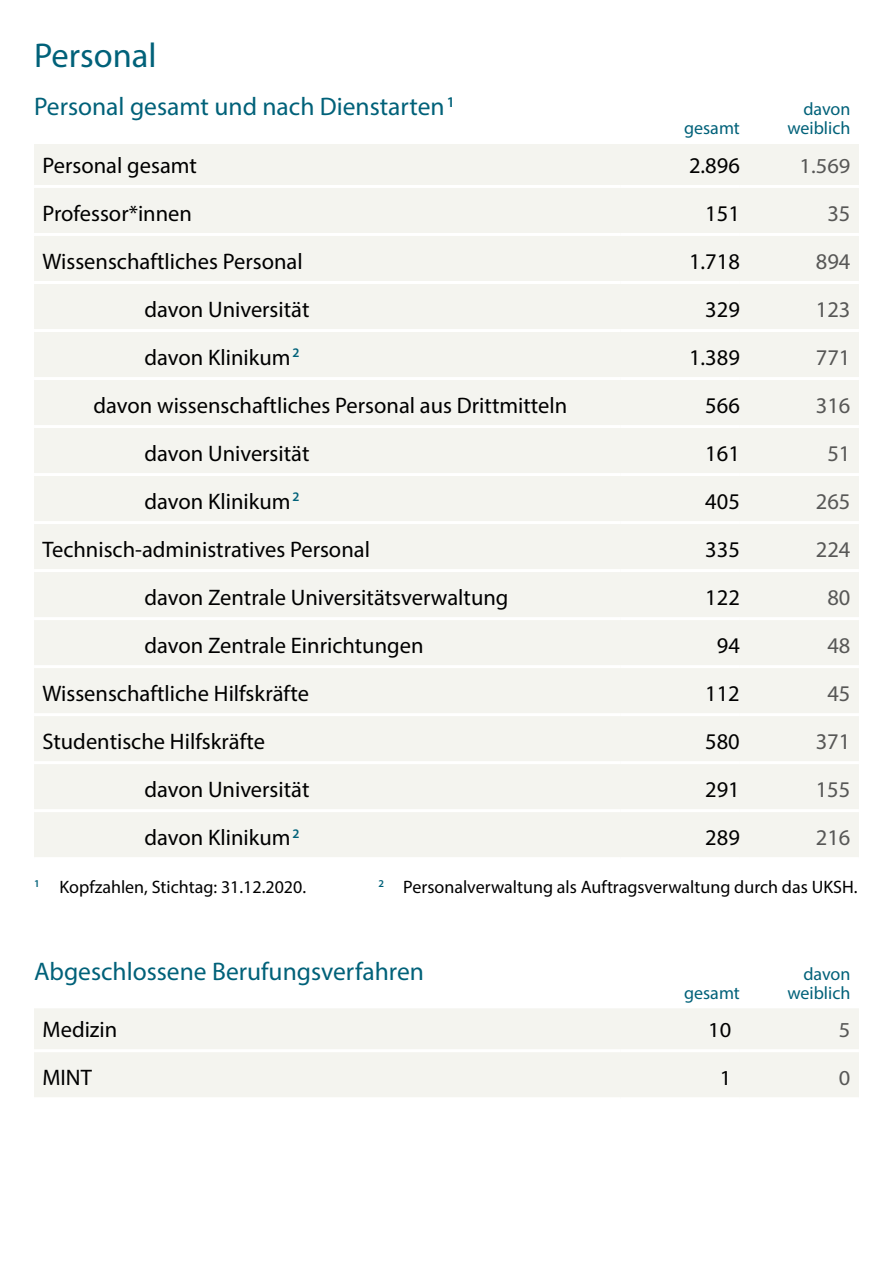
<style>
.page{position:relative;width:893px;height:1276px;background:#fff}
.page>*{position:absolute;margin:0;border:0;box-sizing:border-box;transform-origin:0 0}
.t1{font:34.5px "Myriad Pro";color:#006179}
.t2{font:25.5px "Myriad Pro";color:#006179}
.t3{font:22.5px "Myriad Pro";color:#000}
.t4{font:22.5px "Myriad Pro";color:#575756}
.t5{font:21.3px "Myriad Pro";color:#575756;scale:1.05 1}
.t6{font:21.3px "Myriad Pro";color:#000;scale:1.05 1}
.t7{font:18px "Myriad Pro";color:#000}
.t8{font:18px/19.2px "Myriad Pro";color:#006179;text-align:right}
</style>
<div class="page">
<div style="left:34px;top:144px;width:825px;height:713px;background:#f4f4ef"></div>
<hr style="left:34px;top:185px;width:587px;height:3px;background:#fff">
<hr style="left:621px;top:185px;width:119px;height:3px;background:#fff">
<hr style="left:740px;top:185px;width:119px;height:3px;background:#fff">
<hr style="left:34px;top:233px;width:587px;height:3px;background:#fff">
<hr style="left:621px;top:233px;width:119px;height:3px;background:#fff">
<hr style="left:740px;top:233px;width:119px;height:3px;background:#fff">
<hr style="left:34px;top:281px;width:587px;height:3px;background:#fff">
<hr style="left:621px;top:281px;width:119px;height:3px;background:#fff">
<hr style="left:740px;top:281px;width:119px;height:3px;background:#fff">
<hr style="left:34px;top:329px;width:587px;height:3px;background:#fff">
<hr style="left:621px;top:329px;width:119px;height:3px;background:#fff">
<hr style="left:740px;top:329px;width:119px;height:3px;background:#fff">
<hr style="left:34px;top:377px;width:587px;height:3px;background:#fff">
<hr style="left:621px;top:377px;width:119px;height:3px;background:#fff">
<hr style="left:740px;top:377px;width:119px;height:3px;background:#fff">
<hr style="left:34px;top:425px;width:587px;height:3px;background:#fff">
<hr style="left:621px;top:425px;width:119px;height:3px;background:#fff">
<hr style="left:740px;top:425px;width:119px;height:3px;background:#fff">
<hr style="left:34px;top:473px;width:587px;height:3px;background:#fff">
<hr style="left:621px;top:473px;width:119px;height:3px;background:#fff">
<hr style="left:740px;top:473px;width:119px;height:3px;background:#fff">
<hr style="left:34px;top:521px;width:587px;height:3px;background:#fff">
<hr style="left:621px;top:521px;width:119px;height:3px;background:#fff">
<hr style="left:740px;top:521px;width:119px;height:3px;background:#fff">
<hr style="left:34px;top:569px;width:587px;height:3px;background:#fff">
<hr style="left:621px;top:569px;width:119px;height:3px;background:#fff">
<hr style="left:740px;top:569px;width:119px;height:3px;background:#fff">
<hr style="left:34px;top:617px;width:587px;height:3px;background:#fff">
<hr style="left:621px;top:617px;width:119px;height:3px;background:#fff">
<hr style="left:740px;top:617px;width:119px;height:3px;background:#fff">
<hr style="left:34px;top:665px;width:587px;height:3px;background:#fff">
<hr style="left:621px;top:665px;width:119px;height:3px;background:#fff">
<hr style="left:740px;top:665px;width:119px;height:3px;background:#fff">
<hr style="left:34px;top:713px;width:587px;height:3px;background:#fff">
<hr style="left:621px;top:713px;width:119px;height:3px;background:#fff">
<hr style="left:740px;top:713px;width:119px;height:3px;background:#fff">
<hr style="left:34px;top:761px;width:587px;height:3px;background:#fff">
<hr style="left:621px;top:761px;width:119px;height:3px;background:#fff">
<hr style="left:740px;top:761px;width:119px;height:3px;background:#fff">
<hr style="left:34px;top:809px;width:587px;height:3px;background:#fff">
<hr style="left:621px;top:809px;width:119px;height:3px;background:#fff">
<hr style="left:740px;top:809px;width:119px;height:3px;background:#fff">
<div style="left:34px;top:1008px;width:825px;height:89px;background:#f4f4ef"></div>
<hr style="left:34px;top:1049px;width:587px;height:3px;background:#fff">
<hr style="left:621px;top:1049px;width:119px;height:3px;background:#fff">
<hr style="left:740px;top:1049px;width:119px;height:3px;background:#fff">
<h1 class="t1" style="left:34px;top:34px;width:124px">Personal</h1>
<p class="t2" style="left:34px;top:91px;width:422px">Personal gesamt und nach Dienstarten<sup>1</sup></p>
<p class="t3" style="left:43px;top:151px;width:156px">Personal gesamt</p>
<p class="t3" style="left:689px;top:151px;width:52px">2.896</p>
<p class="t5" style="left:800px;top:153px;width:50px">1.569</p>
<p class="t3" style="left:43px;top:199px;width:151px">Professor*innen</p>
<p class="t3" style="left:705px;top:199px;width:36px">151</p>
<p class="t4" style="left:827px;top:199px;width:25px">35</p>
<p class="t3" style="left:42px;top:247px;width:262px">Wissenschaftliches Personal</p>
<p class="t3" style="left:689px;top:247px;width:52px">1.718</p>
<p class="t4" style="left:816px;top:247px;width:36px">894</p>
<p class="t3" style="left:145px;top:295px;width:166px">davon Universität</p>
<p class="t3" style="left:705px;top:295px;width:36px">329</p>
<p class="t4" style="left:816px;top:295px;width:36px">123</p>
<p class="t3" style="left:145px;top:343px;width:156px">davon Klinikum<sup>2</sup></p>
<p class="t3" style="left:689px;top:343px;width:52px">1.389</p>
<p class="t4" style="left:816px;top:343px;width:36px">771</p>
<p class="t3" style="left:94px;top:391px;width:475px">davon wissenschaftliches Personal aus Drittmitteln</p>
<p class="t3" style="left:705px;top:391px;width:36px">566</p>
<p class="t4" style="left:816px;top:391px;width:36px">316</p>
<p class="t3" style="left:145px;top:439px;width:166px">davon Universität</p>
<p class="t3" style="left:705px;top:439px;width:36px">161</p>
<p class="t4" style="left:827px;top:439px;width:25px">51</p>
<p class="t3" style="left:145px;top:487px;width:156px">davon Klinikum<sup>2</sup></p>
<p class="t3" style="left:705px;top:487px;width:36px">405</p>
<p class="t4" style="left:816px;top:487px;width:36px">265</p>
<p class="t3" style="left:43px;top:535px;width:329px">Technisch-administratives Personal</p>
<p class="t3" style="left:705px;top:535px;width:36px">335</p>
<p class="t4" style="left:816px;top:535px;width:36px">224</p>
<p class="t3" style="left:145px;top:583px;width:365px">davon Zentrale Universitätsverwaltung</p>
<p class="t3" style="left:705px;top:583px;width:36px">122</p>
<p class="t4" style="left:827px;top:583px;width:25px">80</p>
<p class="t3" style="left:145px;top:631px;width:280px">davon Zentrale Einrichtungen</p>
<p class="t3" style="left:717px;top:631px;width:25px">94</p>
<p class="t4" style="left:827px;top:631px;width:25px">48</p>
<p class="t3" style="left:42px;top:679px;width:268px">Wissenschaftliche Hilfskräfte</p>
<p class="t3" style="left:705px;top:679px;width:36px">112</p>
<p class="t4" style="left:827px;top:679px;width:25px">45</p>
<p class="t3" style="left:42px;top:727px;width:224px">Studentische Hilfskräfte</p>
<p class="t3" style="left:705px;top:727px;width:36px">580</p>
<p class="t4" style="left:816px;top:727px;width:36px">371</p>
<p class="t3" style="left:144px;top:775px;width:166px">davon Universität</p>
<p class="t3" style="left:705px;top:775px;width:36px">291</p>
<p class="t4" style="left:816px;top:775px;width:36px">155</p>
<p class="t3" style="left:144px;top:823px;width:157px">davon Klinikum<sup>2</sup></p>
<p class="t3" style="left:705px;top:823px;width:36px">289</p>
<p class="t4" style="left:816px;top:823px;width:36px">216</p>
<p class="t7" style="left:34px;top:876px;width:274px"><sup>1</sup> Kopfzahlen, Stichtag: 31.12.2020.</p>
<p class="t7" style="left:379px;top:876px;width:480px"><sup>2</sup> Personalverwaltung als Auftragsverwaltung durch das UKSH.</p>
<p class="t8" style="left:787px;top:99px;width:65px">davon weiblich</p>
<p class="t8" style="left:684px;top:118px;width:57px">gesamt</p>
<p class="t2" style="left:34px;top:955px;width:391px">Abgeschlossene Berufungsverfahren</p>
<p class="t3" style="left:43px;top:1015px;width:76px">Medizin</p>
<p class="t6" style="left:708px;top:1017px;width:23px">10</p>
<p class="t5" style="left:839px;top:1017px;width:12px">5</p>
<p class="t3" style="left:43px;top:1063px;width:51px">MINT</p>
<p class="t6" style="left:720px;top:1065px;width:12px">1</p>
<p class="t5" style="left:839px;top:1065px;width:12px">0</p>
<p class="t8" style="left:787px;top:963px;width:65px">davon weiblich</p>
<p class="t8" style="left:684px;top:982px;width:57px">gesamt</p>
</div>
